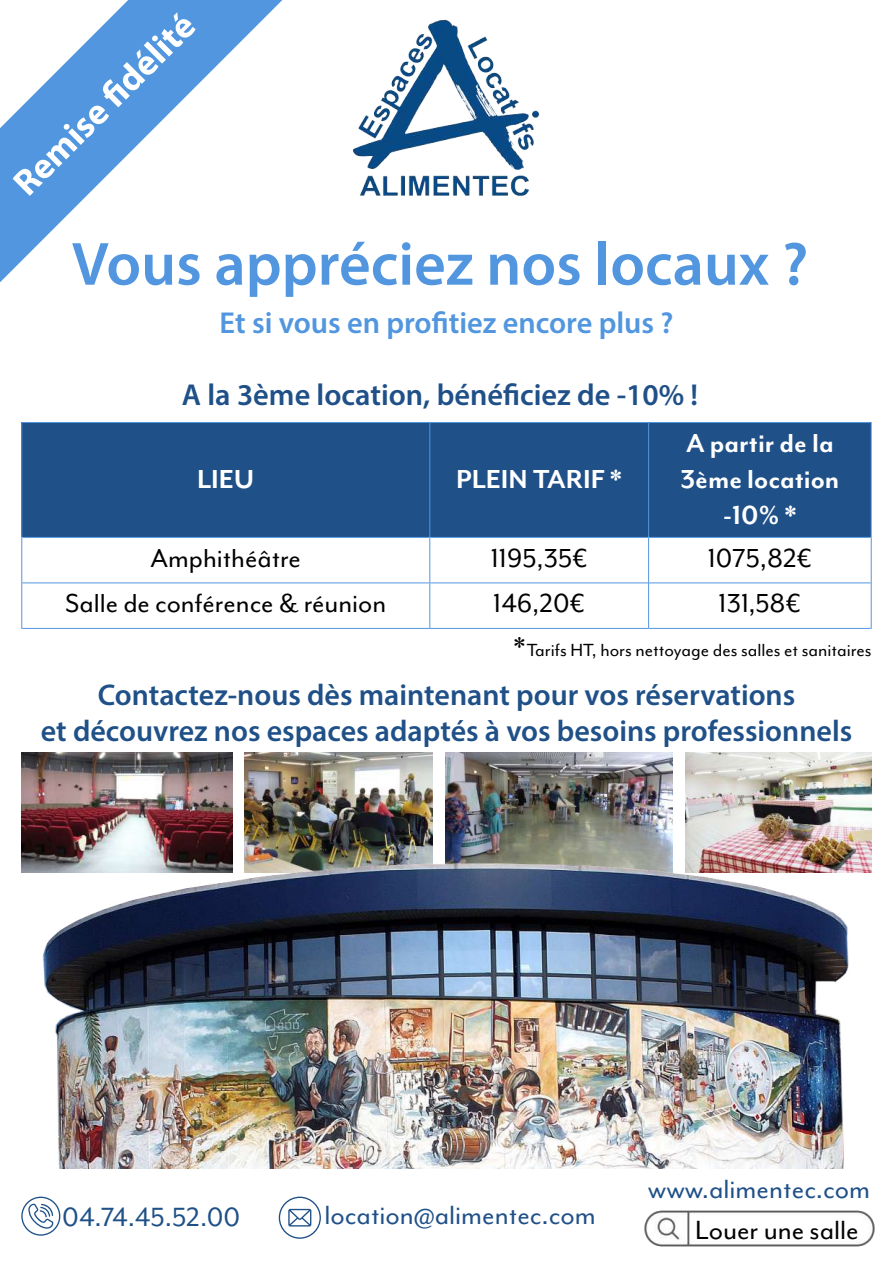
<style>
.page{position:relative;width:893px;height:1263px;background:#fff}
.page>*{position:absolute;margin:0;border:0;box-sizing:border-box;transform-origin:0 0}
.t1{font:600 61.5px "Myriad Pro";color:#5196df}
.t2{font:700 36.45px "Myriad Pro";color:#fff}
.t3{font:30.3px "Mr Eaves Mod OT";color:#1f5088}
.t4{font:600 30.3px "Myriad Pro";color:#1f5088}
.t5{font:600 30.3px "Myriad Pro";color:#5196df}
.t6{font:30.3px "Mr Eaves Mod OT";color:#000}
.t7{font:600 30px/36px "Myriad Pro";color:#1f5088;text-align:center}
.t8{font:30px "Mr Eaves Mod OT";color:#000}
.t9{font:700 30px/36px "Mr Eaves Mod OT";color:#fff;text-align:center}
.t10{font:20.25px "Mr Eaves Mod OT";color:#000}
.s1{font-size:29.25px}
</style>
<div class="page">
<img style="left:352px;top:19px;width:188px;height:178px">
<svg style="left:0;top:0;width:282px;height:282px"></svg>
<img style="left:642px;top:1168px;width:233px;height:79px">
<svg style="left:21px;top:1196px;width:39px;height:40px"></svg>
<svg style="left:279px;top:1196px;width:42px;height:43px"></svg>
<img style="left:21px;top:753px;width:212px;height:65px">
<img style="left:244px;top:753px;width:188px;height:65px">
<img style="left:446px;top:753px;width:227px;height:65px">
<img style="left:685px;top:753px;width:187px;height:65px">
<img style="left:21px;top:818px;width:851px;height:350px">
<div style="left:649px;top:422px;width:222px;height:115px;background:#1f5088"></div>
<div style="left:430px;top:422px;width:219px;height:115px;background:#1f5088"></div>
<div style="left:22px;top:422px;width:408px;height:115px;background:#1f5088"></div>
<hr style="left:22px;top:422px;width:408px;height:1px;background:#5196df">
<hr style="left:22px;top:537px;width:407px;height:1px;background:#5196df">
<hr style="left:21px;top:422px;width:1px;height:115px;background:#5196df">
<hr style="left:429px;top:423px;width:1px;height:114px;background:#5196df">
<hr style="left:430px;top:422px;width:219px;height:1px;background:#5196df">
<hr style="left:430px;top:537px;width:218px;height:1px;background:#5196df">
<hr style="left:648px;top:423px;width:1px;height:114px;background:#5196df">
<hr style="left:649px;top:422px;width:222px;height:1px;background:#5196df">
<hr style="left:649px;top:537px;width:222px;height:1px;background:#5196df">
<hr style="left:871px;top:422px;width:1px;height:115px;background:#5196df">
<hr style="left:22px;top:582px;width:407px;height:1px;background:#5196df">
<hr style="left:21px;top:537px;width:1px;height:46px;background:#5196df">
<hr style="left:429px;top:537px;width:1px;height:46px;background:#5196df">
<hr style="left:430px;top:582px;width:218px;height:1px;background:#5196df">
<hr style="left:648px;top:537px;width:1px;height:46px;background:#5196df">
<hr style="left:649px;top:582px;width:222px;height:1px;background:#5196df">
<hr style="left:871px;top:537px;width:1px;height:46px;background:#5196df">
<hr style="left:22px;top:628px;width:408px;height:1px;background:#5196df">
<hr style="left:21px;top:583px;width:1px;height:46px;background:#5196df">
<hr style="left:429px;top:583px;width:1px;height:45px;background:#5196df">
<hr style="left:430px;top:628px;width:219px;height:1px;background:#5196df">
<hr style="left:648px;top:583px;width:1px;height:45px;background:#5196df">
<hr style="left:649px;top:628px;width:222px;height:1px;background:#5196df">
<hr style="left:871px;top:583px;width:1px;height:46px;background:#5196df">
<p class="t2" style="left:3px;top:172px;width:241px;rotate:-45deg">Remise fi délité</p>
<h1 class="t1" style="left:72px;top:225px;width:738px">Vous appréciez nos locaux ?</h1>
<p class="t5" style="left:220px;top:304px;width:455px">Et si vous en profitiez encore plus ?</p>
<p class="t4" style="left:182px;top:375px;width:518px">A la 3ème location, bénéficiez de -10% !</p>
<p class="t9" style="left:197px;top:460px;width:59px">LIEU</p>
<p class="t9" style="left:456px;top:460px;width:167px">PLEIN TARIF *</p>
<p class="t9" style="left:680px;top:424px;width:160px">A partir de la<br>3ème location -10% *</p>
<p class="t8" style="left:150px;top:541px;width:152px">Amphithéâtre</p>
<p class="t8" style="left:491px;top:541px;width:98px">1195,35€</p>
<p class="t8" style="left:708px;top:541px;width:106px">1075,82€</p>
<p class="t8" style="left:65px;top:587px;width:322px">Salle de conférence &amp; réunion</p>
<p class="t8" style="left:493px;top:587px;width:93px">146,20€</p>
<p class="t8" style="left:719px;top:587px;width:84px">131,58€</p>
<p class="t10" style="left:514px;top:638px;width:359px"><span class="s1">*</span>Tarifs HT, hors nettoyage des salles et sanitaires</p>
<p class="t7" style="left:41px;top:676px;width:813px">Contactez-nous dès maintenant pour vos réservations<br>et découvrez nos espaces adaptés à vos besoins professionnels</p>
<p class="t3" style="left:62px;top:1200px;width:179px">04.74.45.52.00</p>
<p class="t3" style="left:325px;top:1198px;width:273px">location@alimentec.com</p>
<p class="t3" style="left:648px;top:1172px;width:224px">www.alimentec.com</p>
<p class="t6" style="left:695px;top:1213px;width:165px">Louer une salle</p>
</div>
